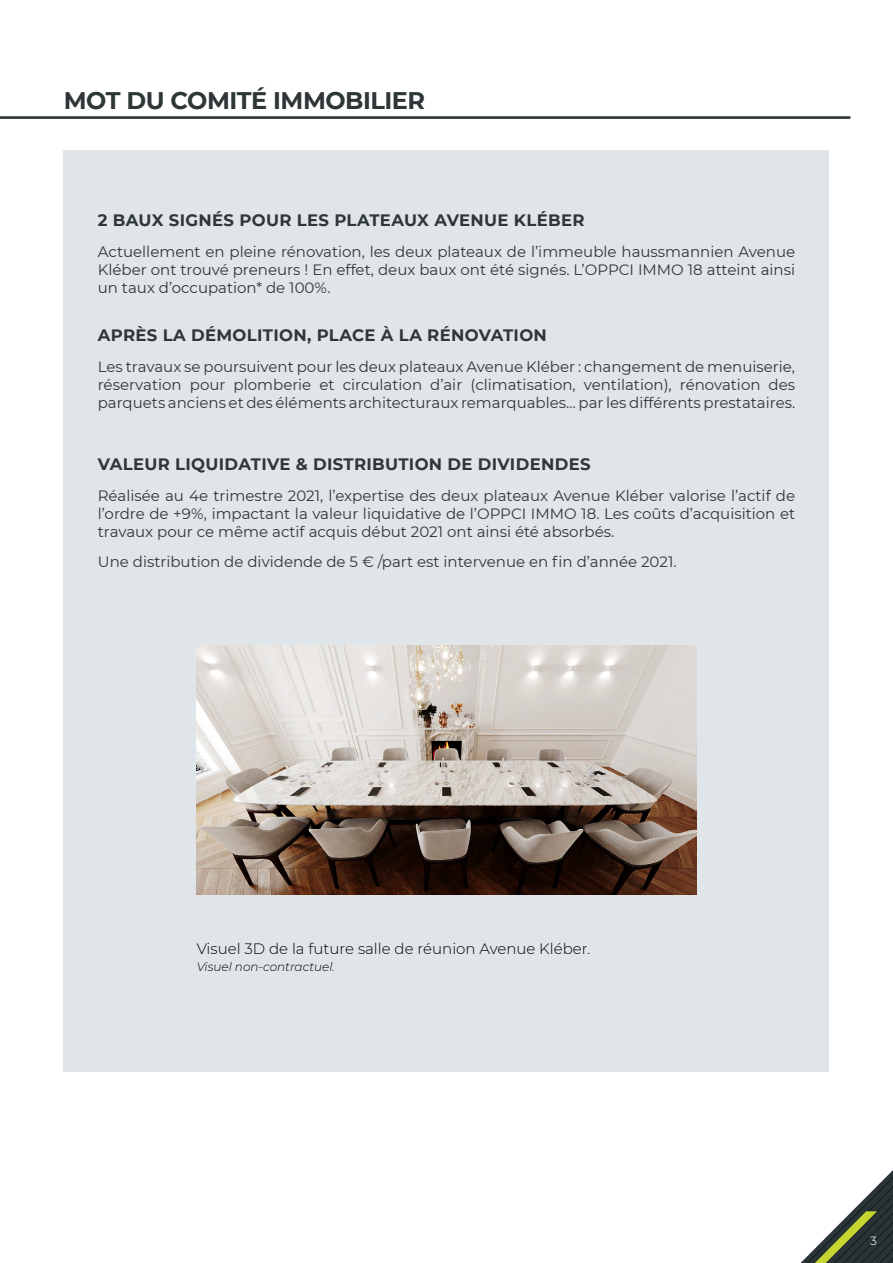
<style>
.page{position:relative;width:893px;height:1263px;background:#fff}
.page>*{position:absolute;margin:0;border:0;box-sizing:border-box;transform-origin:0 0}
.t1{font:700 24px "Montserrat";letter-spacing:-.02em;color:#2e3638}
.t2{font:700 16.5px "Montserrat";letter-spacing:.02em;color:#2e3638}
.t3{font:15px/18px "Montserrat";color:#2e3638;text-align:justify}
.texte_courant{font:300 15px "Montserrat";color:#000}
.texte_courant-2{font:italic 300 12px "Montserrat";color:#000}
.t4{font:12px "Montserrat";color:#e0e5e9}
</style>
<div class="page">
<img style="left:852px;top:1170px;width:41px;height:93px">
<svg style="left:800px;top:1211px;width:78px;height:52px"></svg>
<hr style="left:0;top:116px;width:850px;height:3px;background:#2e3638">
<div style="left:64px;top:150px;width:765px;height:921px;background:#e0e5e9"></div>
<img style="left:197px;top:645px;width:499px;height:250px">
<p class="t1" style="left:64px;top:84px;width:363px">MOT DU COMITÉ IMMOBILIER</p>
<p class="t2" style="left:98px;top:208px;width:488px">2 BAUX SIGNÉS POUR LES PLATEAUX AVENUE KLÉBER</p>
<p class="t3" style="left:98px;top:242px;width:699px">Actuellement en pleine rénovation, les deux plateaux de l’immeuble haussmannien Avenue Kléber ont trouvé preneurs ! En effet, deux baux ont été signés. L’OPPCI IMMO 18 atteint ainsi un taux d’occupation* de 100%.</p>
<p class="t2" style="left:98px;top:323px;width:451px">APRÈS LA DÉMOLITION, PLACE À LA RÉNOVATION</p>
<p class="t3" style="left:98px;top:357px;width:699px">Les travaux se poursuivent pour les deux plateaux Avenue Kléber : changement de menuiserie, réservation pour plomberie et circulation d’air (climatisation, ventilation), rénovation des parquets anciens et des éléments architecturaux remarquables… par les différents prestataires.</p>
<p class="t2" style="left:98px;top:452px;width:494px">VALEUR LIQUIDATIVE &amp; DISTRIBUTION DE DIVIDENDES</p>
<p class="t3" style="left:98px;top:486px;width:699px">Réalisée au 4e trimestre 2021, l’expertise des deux plateaux Avenue Kléber valorise l’actif de l’ordre de +9%, impactant la valeur liquidative de l’OPPCI IMMO 18. Les coûts d’acquisition et travaux pour ce même actif acquis début 2021 ont ainsi été absorbés.</p>
<p class="t3" style="left:98px;top:553px;width:580px">Une distribution de dividende de 5 € /part est intervenue en fin d’année 2021.</p>
<p class="texte_courant" style="left:197px;top:939px;width:395px">Visuel 3D de la future salle de réunion Avenue Kléber.</p>
<p class="texte_courant-2" style="left:197px;top:958px;width:140px">Visuel non-contractuel.</p>
<p class="t4" style="left:870px;top:1233px;width:8px">3</p>
</div>
